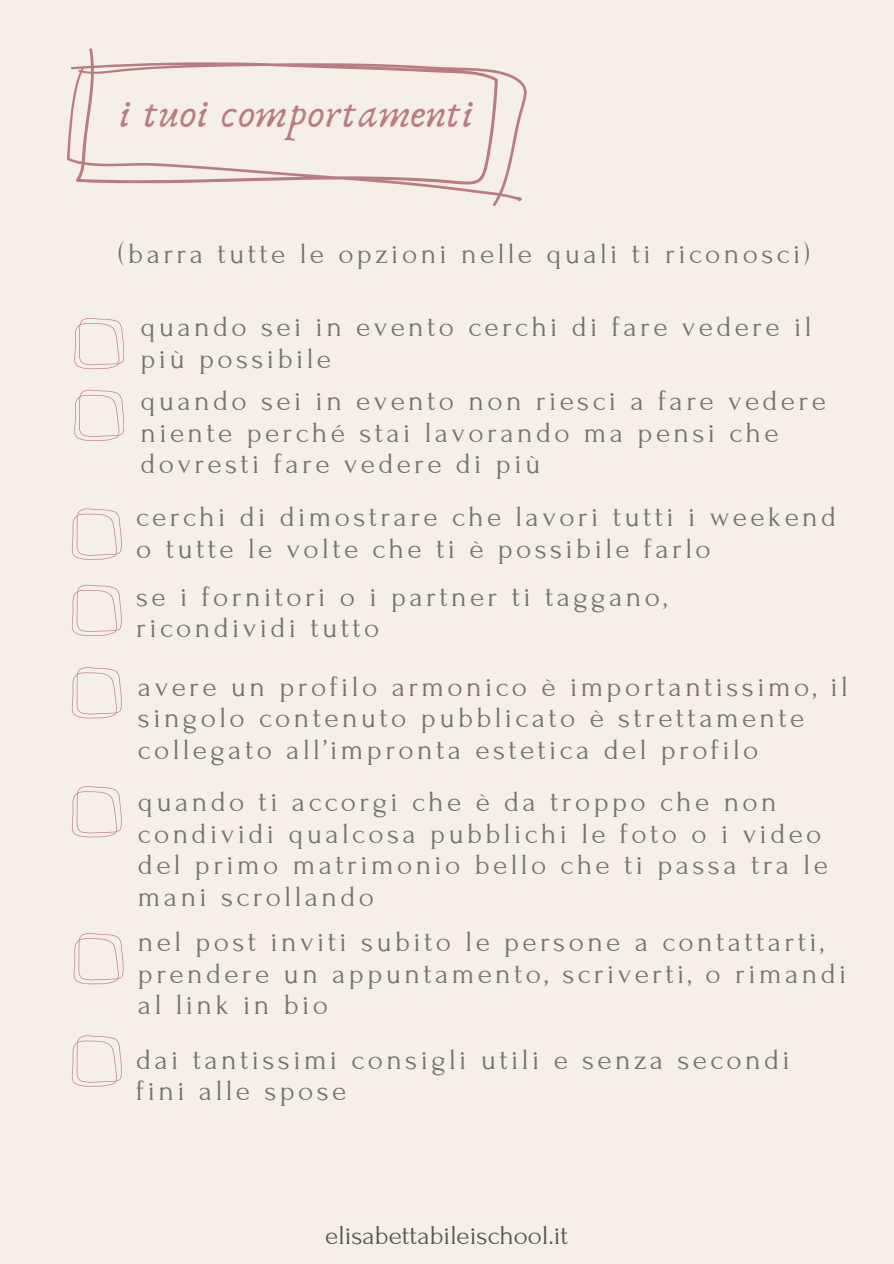
<style>
.page{position:relative;width:894px;height:1264px;background:#fff}
.page>*{position:absolute;margin:0;border:0;box-sizing:border-box;transform-origin:0 0}
.t1{font:43.5px "Anaktoria";letter-spacing:.025em;color:#ba7b82}
.t2{font:29.25px/31.5px "Forum";letter-spacing:.115em;color:#737373}
.t3{font:27px "Forum";color:#545454}
</style>
<div class="page">
<div style="left:0;top:0;width:893px;height:1263px;background:#f5efe7"></div>
<svg style="left:67px;top:48px;width:459px;height:158px"></svg>
<svg style="left:74px;top:318px;width:50px;height:51px"></svg>
<svg style="left:74px;top:390px;width:50px;height:51px"></svg>
<svg style="left:72px;top:508px;width:49px;height:51px"></svg>
<svg style="left:72px;top:584px;width:49px;height:52px"></svg>
<svg style="left:72px;top:667px;width:49px;height:51px"></svg>
<svg style="left:72px;top:786px;width:49px;height:51px"></svg>
<svg style="left:74px;top:933px;width:49px;height:51px"></svg>
<svg style="left:72px;top:1035px;width:49px;height:51px"></svg>
<h1 class="t1" style="left:120px;top:87px;width:355px">i tuoi comportamenti</h1>
<p class="t2" style="left:118px;top:238px;width:693px">(barra tutte le opzioni nelle quali ti riconosci)</p>
<p class="t2" style="left:140px;top:311px;width:672px">quando sei in evento cerchi di fare vedere il più possibile</p>
<p class="t2" style="left:140px;top:386px;width:686px">quando sei in evento non riesci a fare vedere niente perché stai lavorando ma pensi che dovresti fare vedere di più</p>
<p class="t2" style="left:136px;top:501px;width:701px">cerchi di dimostrare che lavori tutti i weekend o tutte le volte che ti è possibile farlo</p>
<p class="t2" style="left:136px;top:581px;width:532px">se i fornitori o i partner ti taggano, ricondividi tutto</p>
<p class="t2" style="left:138px;top:671px;width:711px">avere un profilo armonico è importantissimo, il singolo contenuto pubblicato è strettamente collegato all’impronta estetica del profilo</p>
<p class="t2" style="left:138px;top:786px;width:691px">quando ti accorgi che è da troppo che non condividi qualcosa pubblichi le foto o i video del primo matrimonio bello che ti passa tra le mani scrollando</p>
<p class="t2" style="left:138px;top:926px;width:709px">nel post inviti subito le persone a contattarti, prendere un appuntamento, scriverti, o rimandi al link in bio</p>
<p class="t2" style="left:136px;top:1044px;width:655px">dai tantissimi consigli utili e senza secondi fini alle spose</p>
<p class="t3" style="left:325px;top:1220px;width:244px">elisabettabileischool.it</p>
</div>
